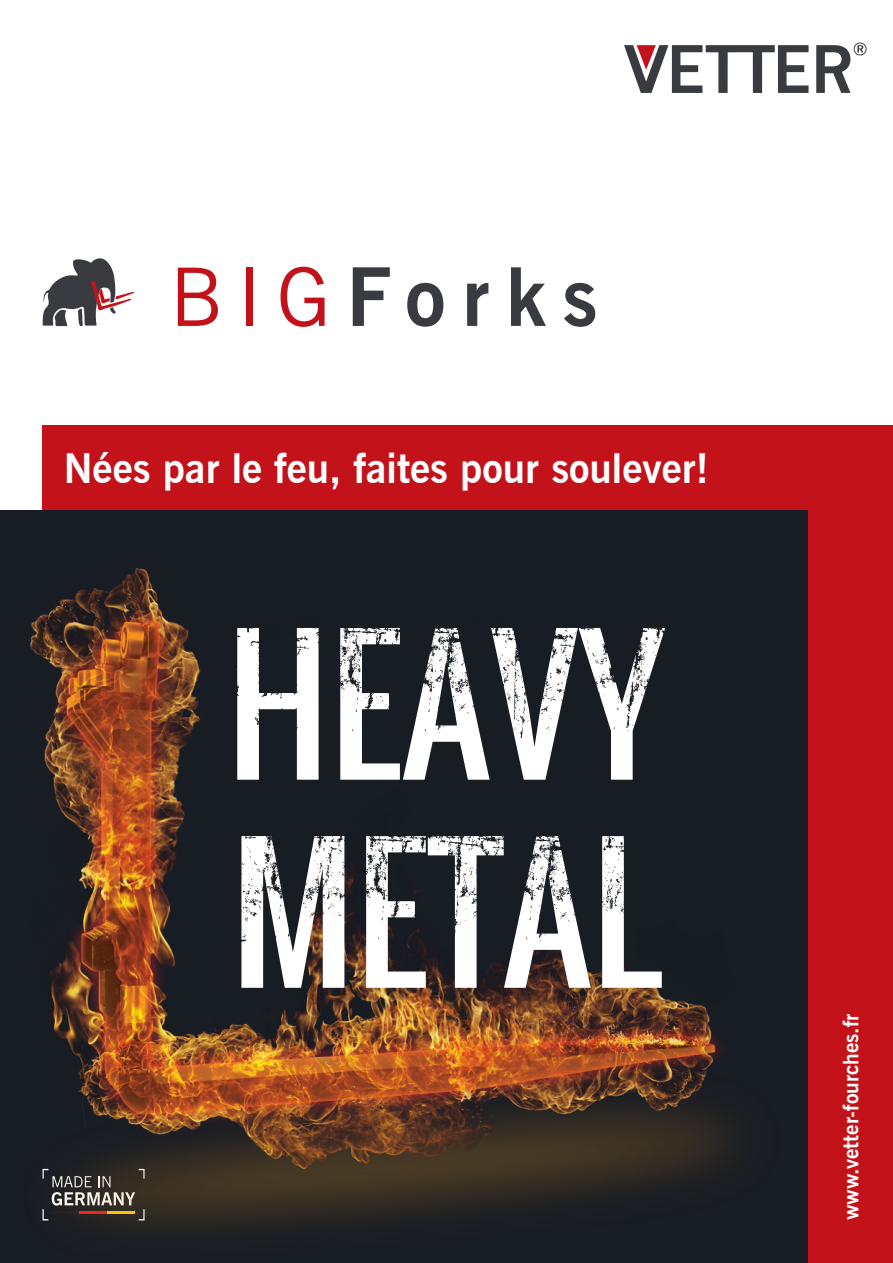
<style>
.page{position:relative;width:893px;height:1263px;background:#fff}
.page>*{position:absolute;margin:0;border:0;box-sizing:border-box;transform-origin:0 0}
.t1{font:173.4px/208px "Skyfall";color:#fff}
.t2{font:700 40.5px "News Gothic BT";color:#fff}
.t3{font:700 21px "News Gothic BT";color:#fff}
</style>
<div class="page">
<svg style="left:816px;top:43px;width:50px;height:50px"></svg>
<svg style="left:624px;top:45px;width:184px;height:48px"></svg>
<div style="left:43px;top:425px;width:850px;height:838px;background:#c4121a"></div>
<div style="left:0;top:510px;width:808px;height:753px;background:#181c23"></div>
<svg style="left:43px;top:258px;width:91px;height:68px"></svg>
<svg style="left:178px;top:268px;width:40px;height:58px"></svg>
<div style="left:246px;top:268px;width:7px;height:58px;background:#c4121a"></div>
<svg style="left:281px;top:267px;width:44px;height:60px"></svg>
<svg style="left:353px;top:267px;width:37px;height:59px"></svg>
<svg style="left:407px;top:283px;width:36px;height:44px"></svg>
<svg style="left:467px;top:283px;width:21px;height:43px"></svg>
<svg style="left:511px;top:267px;width:35px;height:59px"></svg>
<svg style="left:564px;top:283px;width:31px;height:44px"></svg>
<img style="left:30px;top:568px;width:706px;height:665px">
<p class="t2" style="left:64px;top:444px;width:647px">Nées par le feu, faites pour soulever!</p>
<p class="t1" style="left:226px;top:616px;width:440px">HEAVY<br>METAL</p>
<p class="t3" style="left:838px;top:1220px;width:208px;rotate:-90deg">www.vetter-fourches.fr</p>
</div>
